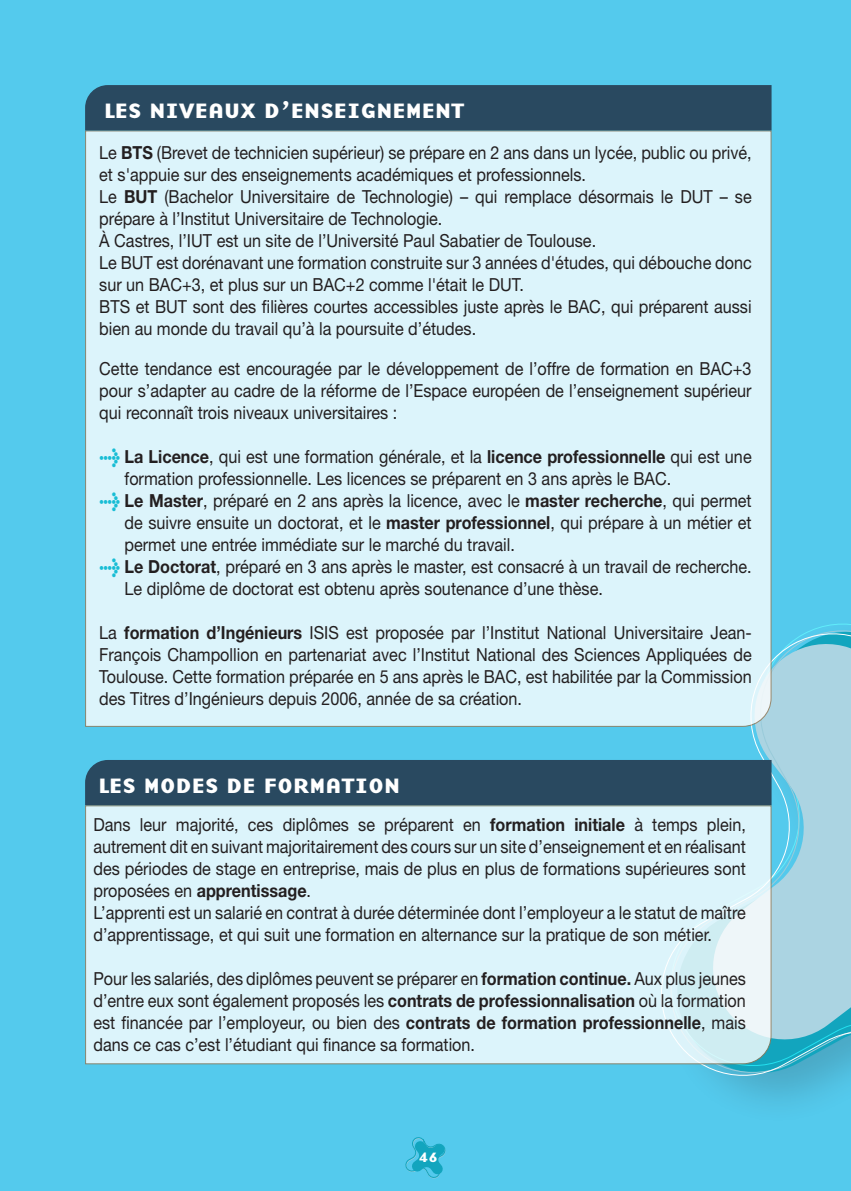
<style>
.page{position:relative;width:851px;height:1191px;background:#fff}
.page>*{position:absolute;margin:0;border:0;box-sizing:border-box;transform-origin:0 0}
.t1{font:700 21.6px "Base 9 Sans OT";color:#fff;scale:1.11 1}
.t2{font:18px/22px "Helvetica Neue LT Std";color:#231f20;scale:.9 1}
.t3{font:700 14px "Base 9 Sans OT";color:#fff}
.s1{font-weight:700}
.s2{font-family:"Meta Plus";font-weight:900;font-style:italic;color:#18bdd5}
</style>
<div class="page">
<div style="left:0;top:0;width:850px;height:1191px;background:#54caed"></div>
<svg style="left:649px;top:623px;width:201px;height:478px"></svg>
<div style="left:85px;top:760px;width:686px;height:45px;background:#294960"></div>
<svg style="left:85px;top:805px;width:687px;height:259px;background:#daf2f9"></svg>
<div style="left:85px;top:130px;width:687px;height:597px;background:#dcf4fb"></div>
<div style="left:85px;top:85px;width:686px;height:45px;background:#294960"></div>
<svg style="left:405px;top:1137px;width:41px;height:42px"></svg>
<p class="t1" style="left:104px;top:96px;width:326px">LES NIVEAUX D’ENSEIGNEMENT</p>
<p class="t2" style="left:99px;top:141px;width:726px">Le <span class="s1">BTS</span> (Brevet de technicien supérieur) se prépare en 2 ans dans un lycée, public ou privé, et s'appuie sur des enseignements académiques et professionnels.</p>
<p class="t2" style="left:99px;top:185px;width:726px">Le <span class="s1">BUT</span> (Bachelor Universitaire de Technologie) – qui remplace désormais le DUT – se prépare à l’Institut Universitaire de Technologie.</p>
<p class="t2" style="left:99px;top:229px;width:553px">À Castres, l’IUT est un site de l’Université Paul Sabatier de Toulouse.</p>
<p class="t2" style="left:99px;top:251px;width:726px">Le BUT est dorénavant une formation construite sur 3 années d'études, qui débouche donc sur un BAC+3, et plus sur un BAC+2 comme l'était le DUT.</p>
<p class="t2" style="left:99px;top:295px;width:726px">BTS et BUT sont des filières courtes accessibles juste après le BAC, qui préparent aussi bien au monde du travail qu’à la poursuite d’études.</p>
<p class="t2" style="left:99px;top:357px;width:726px;text-align:justify">Cette tendance est encouragée par le développement de l’offre de formation en BAC+3 pour s’adapter au cadre de la réforme de l’Espace européen de l’enseignement supérieur qui reconnaît trois niveaux universitaires :</p>
<p class="t2" style="left:124px;top:445px;width:698px;text-indent:-25px"><span class="s2">&gt;</span> <span class="s1">La Licence</span>, qui est une formation générale, et la <span class="s1">licence professionnelle</span> qui est une formation professionnelle. Les licences se préparent en 3 ans après le BAC.</p>
<p class="t2" style="left:124px;top:489px;width:698px;text-align:justify;text-indent:-25px"><span class="s2">&gt;</span> <span class="s1">Le Master</span>, préparé en 2 ans après la licence, avec le <span class="s1">master recherche</span>, qui permet de suivre ensuite un doctorat, et le <span class="s1">master professionnel</span>, qui prépare à un métier et permet une entrée immédiate sur le marché du travail.</p>
<p class="t2" style="left:124px;top:555px;width:698px;text-indent:-25px"><span class="s2">&gt;</span> <span class="s1">Le Doctorat</span>, préparé en 3 ans après le master, est consacré à un travail de recherche.<br>Le diplôme de doctorat est obtenu après soutenance d’une thèse.</p>
<p class="t2" style="left:99px;top:621px;width:726px;text-align:justify">La <span class="s1">formation d’Ingénieurs</span> ISIS est proposée par l’Institut National Universitaire Jean-François Champollion en partenariat avec l’Institut National des Sciences Appliquées de Toulouse. Cette formation préparée en 5 ans après le BAC, est habilitée par la Commission des Titres d’Ingénieurs depuis 2006, année de sa création.</p>
<p class="t1" style="left:98px;top:771px;width:273px">LES MODES DE FORMATION</p>
<p class="t2" style="left:93px;top:813px;width:726px;text-align:justify">Dans leur majorité, ces diplômes se préparent en <span class="s1">formation initiale</span> à temps plein, autrement dit en suivant majoritairement des cours sur un site d’enseignement et en réalisant des périodes de stage en entreprise, mais de plus en plus de formations supérieures sont proposées en <span class="s1">apprentissage</span>.</p>
<p class="t2" style="left:93px;top:901px;width:726px">L’apprenti est un salarié en contrat à durée déterminée dont l’employeur a le statut de maître d’apprentissage, et qui suit une formation en alternance sur la pratique de son métier.</p>
<p class="t2" style="left:93px;top:967px;width:726px;text-align:justify">Pour les salariés, des diplômes peuvent se préparer en <span class="s1">formation continue.</span> Aux plus jeunes d’entre eux sont également proposés les <span class="s1">contrats de professionnalisation</span> où la formation est financée par l’employeur, ou bien des <span class="s1">contrats de formation professionnelle</span>, mais dans ce cas c’est l’étudiant qui finance sa formation.</p>
<p class="t3" style="left:419px;top:1147px;width:20px">46</p>
</div>
